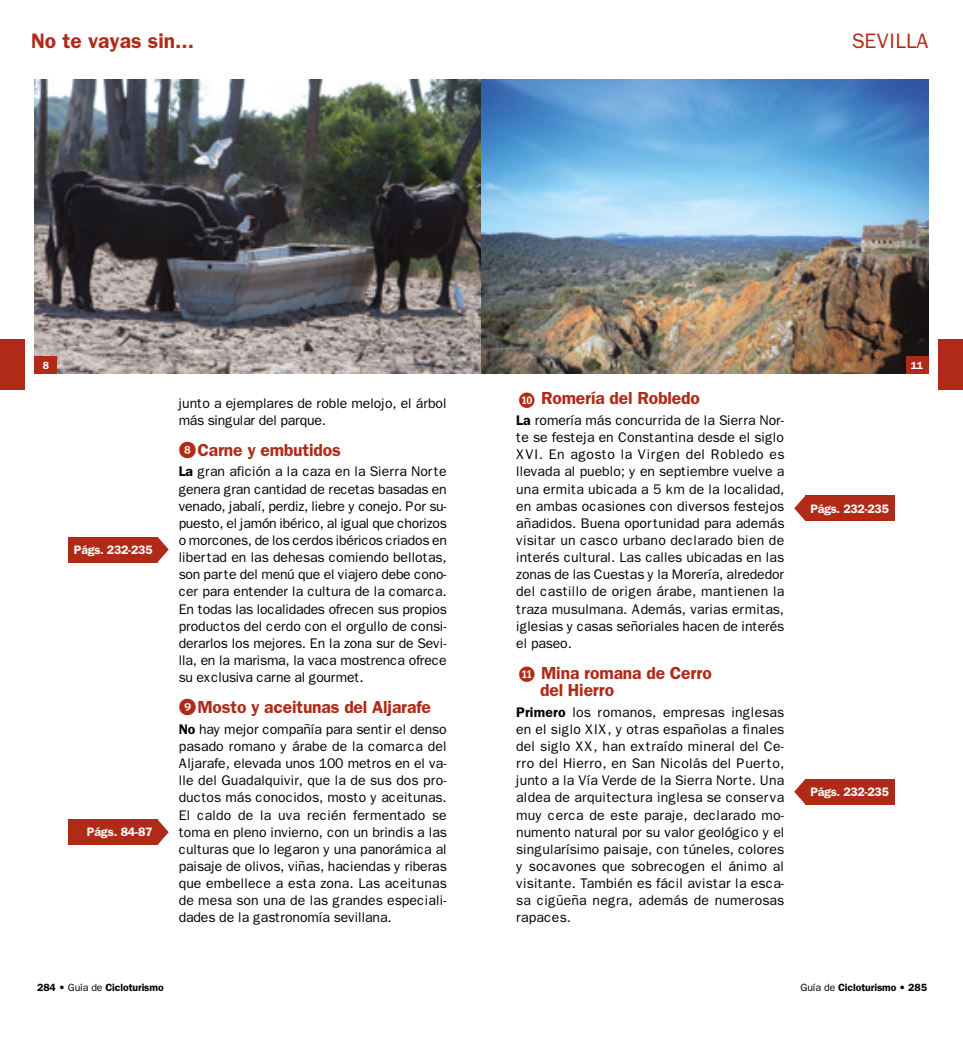
<style>
.page{position:relative;width:963px;height:1042px;background:#fff}
.page>*{position:absolute;margin:0;border:0;box-sizing:border-box;transform-origin:0 0}
.t1{font:600 21px "Franklin Gothic";color:#b02b17}
.t2{font:21px "Franklin Gothic";color:#b02b17}
.NS-Titulin_10{font:600 17.5px/17.2px "Franklin Gothic";letter-spacing:-.01em;color:#b02b17}
.Texto_primer_parrafo{font:14px/17.2px "Franklin Gothic";letter-spacing:-.01em;color:#000;text-align:justify}
.NV-numero_pagina{font:600 12.25px "Franklin Gothic";letter-spacing:-.02em;color:#fff}
.t3{font:600 10.5px "Franklin Gothic";letter-spacing:-.01em;color:#000}
.NV-Números_fotos{font:600 10.5px "Franklin Gothic";color:#fff}
.s1{font-family:"Whitney Index Black Round Bd";font-weight:400}
.s2{font-weight:600}
.s3{font-weight:400}
</style>
<div class="page">
<div style="left:0;top:339px;width:25px;height:51px;background:#b02b17"></div>
<div style="left:938px;top:339px;width:24px;height:51px;background:#b02b17"></div>
<img style="left:35px;top:79px;width:893px;height:294px">
<div style="left:35px;top:356px;width:22px;height:17px;background:#b02b17"></div>
<div style="left:905px;top:356px;width:23px;height:17px;background:#b02b17"></div>
<div style="left:805px;top:779px;width:89px;height:25px;background:#b02b17"></div>
<svg style="left:794px;top:779px;width:11px;height:25px"></svg>
<div style="left:805px;top:496px;width:89px;height:25px;background:#b02b17"></div>
<svg style="left:794px;top:496px;width:11px;height:25px"></svg>
<div style="left:68px;top:537px;width:90px;height:25px;background:#b02b17"></div>
<svg style="left:158px;top:537px;width:11px;height:25px"></svg>
<div style="left:68px;top:819px;width:90px;height:26px;background:#b02b17"></div>
<svg style="left:158px;top:820px;width:11px;height:25px"></svg>
<h1 class="t1" style="left:31px;top:28px;width:164px">No te vayas sin...</h1>
<h1 class="t2" style="left:851px;top:28px;width:80px">SEVILLA</h1>
<p class="NV-Números_fotos" style="left:43px;top:359px;width:8px">8</p>
<p class="NV-Números_fotos" style="left:910px;top:359px;width:14px">11</p>
<p class="NV-numero_pagina" style="left:74px;top:542px;width:80px">Págs. 232-235</p>
<p class="NV-numero_pagina" style="left:87px;top:825px;width:67px">Págs. 84-87</p>
<p class="Texto_primer_parrafo" style="left:179px;top:394px;width:269px">junto a ejemplares de roble melojo, el árbol más singular del parque.</p>
<p class="NS-Titulin_10" style="left:179px;top:441px;width:164px"><span class="s1">8</span>Carne y embutidos</p>
<p class="Texto_primer_parrafo" style="left:179px;top:463px;width:270px"><span class="s2">La</span> gran afición a la caza en la Sierra Norte genera gran cantidad de recetas basadas en venado, jabalí, perdiz, liebre y conejo. Por su&shy;puesto, el jamón ibérico, al igual que chorizos o morcones, de los cerdos ibéricos criados en libertad en las dehesas comiendo bellotas, son parte del menú que el viajero debe cono&shy;cer para entender la cultura de la comarca.<br>En todas las localidades ofrecen sus propios productos del cerdo con el orgullo de consi&shy;derarlos los mejores. En la zona sur de Sevi&shy;lla, en la marisma, la vaca mostrenca ofrece su exclusiva carne al gourmet.</p>
<p class="NS-Titulin_10" style="left:179px;top:698px;width:254px"><span class="s1">9</span>Mosto y aceitunas del Aljarafe</p>
<p class="Texto_primer_parrafo" style="left:179px;top:720px;width:269px"><span class="s2">No</span> hay mejor compañía para sentir el denso pasado romano y árabe de la comarca del Aljarafe, elevada unos 100 metros en el va&shy;lle del Guadalquivir, que la de sus dos pro&shy;ductos más conocidos, mosto y aceitunas.<br>El caldo de la uva recién fermentado se toma en pleno invierno, con un brindis a las culturas que lo legaron y una panorámica al paisaje de olivos, viñas, haciendas y riberas que embellece a esta zona. Las aceitunas de mesa son una de las grandes especiali&shy;dades de la gastronomía sevillana.</p>
<p class="NS-Titulin_10" style="left:541px;top:390px;width:160px">Romería del Robledo</p>
<p class="Texto_primer_parrafo" style="left:516px;top:412px;width:270px"><span class="s2">La</span> romería más concurrida de la Sierra Nor&shy;te se festeja en Constantina desde el siglo XVI. En agosto la Virgen del Robledo es llevada al pueblo; y en septiembre vuelve a una ermita ubicada a 5 km de la localidad, en ambas ocasiones con diversos festejos añadidos. Buena oportunidad para además visitar un casco urbano declarado bien de interés cultural. Las calles ubicadas en las zonas de las Cuestas y la Morería, alrededor del castillo de origen árabe, mantienen la traza musulmana. Además, varias ermitas, iglesias y casas señoriales hacen de interés el paseo.</p>
<p class="NS-Titulin_10" style="left:540px;top:664px;width:173px">Mina romana de Cerro del Hierro</p>
<p class="Texto_primer_parrafo" style="left:516px;top:703px;width:270px"><span class="s2">Primero</span> los romanos, empresas inglesas en el siglo XIX, y otras españolas a finales del siglo XX, han extraído mineral del Ce&shy;rro del Hierro, en San Nicolás del Puerto, junto a la Vía Verde de la Sierra Norte. Una aldea de arquitectura inglesa se conserva muy cerca de este paraje, declarado mo&shy;numento natural por su valor geológico y el singularísimo paisaje, con túneles, colores y socavones que sobrecogen el ánimo al visitante. También es fácil avistar la esca&shy;sa cigüeña negra, además de numerosas rapaces.</p>
<p class="NV-numero_pagina" style="left:810px;top:501px;width:80px">Págs. 232-235</p>
<p class="NV-numero_pagina" style="left:810px;top:784px;width:80px">Págs. 232-235</p>
<p class="t3" style="left:37px;top:981px;width:128px">284 • <span class="s3">Guía de</span> Cicloturismo</p>
<p class="t3" style="left:800px;top:981px;width:128px"><span class="s3">Guía de</span> Cicloturismo • 285</p>
</div>
